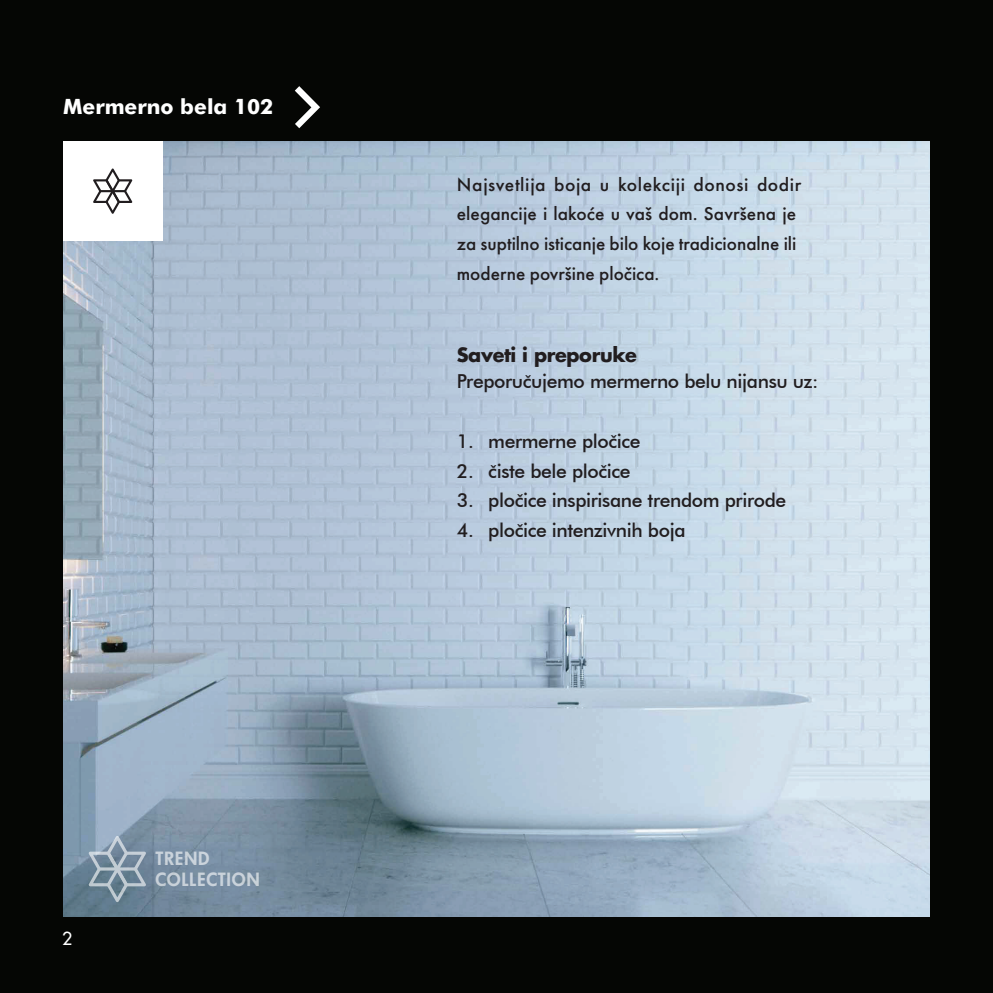
<style>
.page{position:relative;width:993px;height:993px;background:#fff}
.page>*{position:absolute;margin:0;border:0;box-sizing:border-box;transform-origin:0 0}
.t1{font:700 21px "Futura BT";color:#fff}
.t2{font:500 19.25px/29.8px "Futura PT";letter-spacing:.005em;color:#211d1f}
.t3{font:500 19.25px "Futura BT";letter-spacing:-.02em;color:#211d1f}
.t4{font:700 19.25px "Futura Std";letter-spacing:-.02em;color:#211d1f}
.t5{font:700 17.85px/21.3px "IS Futura CEHU";letter-spacing:.04em;color:#fff}
.t6{font:500 17.5px "Futura Std";color:#fff}
</style>
<div class="page">
<div style="left:0;top:0;width:992px;height:992px;background:#050604"></div>
<img style="left:63px;top:141px;width:866px;height:774px">
<div style="left:63px;top:141px;width:99px;height:100px;background:#fff"></div>
<svg style="left:93px;top:168px;width:39px;height:46px"></svg>
<svg style="left:295px;top:86px;width:25px;height:42px"></svg>
<svg style="left:89px;top:835px;width:57px;height:66px;background:#8398a8"></svg>
<p class="t1" style="left:63px;top:93px;width:212px">Mermerno bela 102</p>
<p class="t6" style="left:62px;top:926px;width:12px">2</p>
<p class="t5" style="left:155px;top:846px;width:106px">TREND<br>COLLECTION</p>
<p class="t2" style="left:456px;top:169px;width:346px">Najsvetlija boja u kolekciji donosi dodir elegancije i lakoće u vaš dom. Savršena je za suptilno isticanje bilo koje tradicionalne ili moderne površine pločica.</p>
<p class="t4" style="left:456px;top:341px;width:182px">Saveti i preporuke</p>
<p class="t3" style="left:456px;top:369px;width:363px">Preporučujemo mermerno belu nijansu uz:</p>
<p class="t3" style="left:456px;top:429px;width:185px">1. mermerne pločice</p>
<p class="t3" style="left:456px;top:459px;width:175px">2. čiste bele pločice</p>
<p class="t3" style="left:456px;top:488px;width:331px">3. pločice inspirisane trendom prirode</p>
<p class="t3" style="left:456px;top:518px;width:230px">4. pločice intenzivnih boja</p>
</div>
